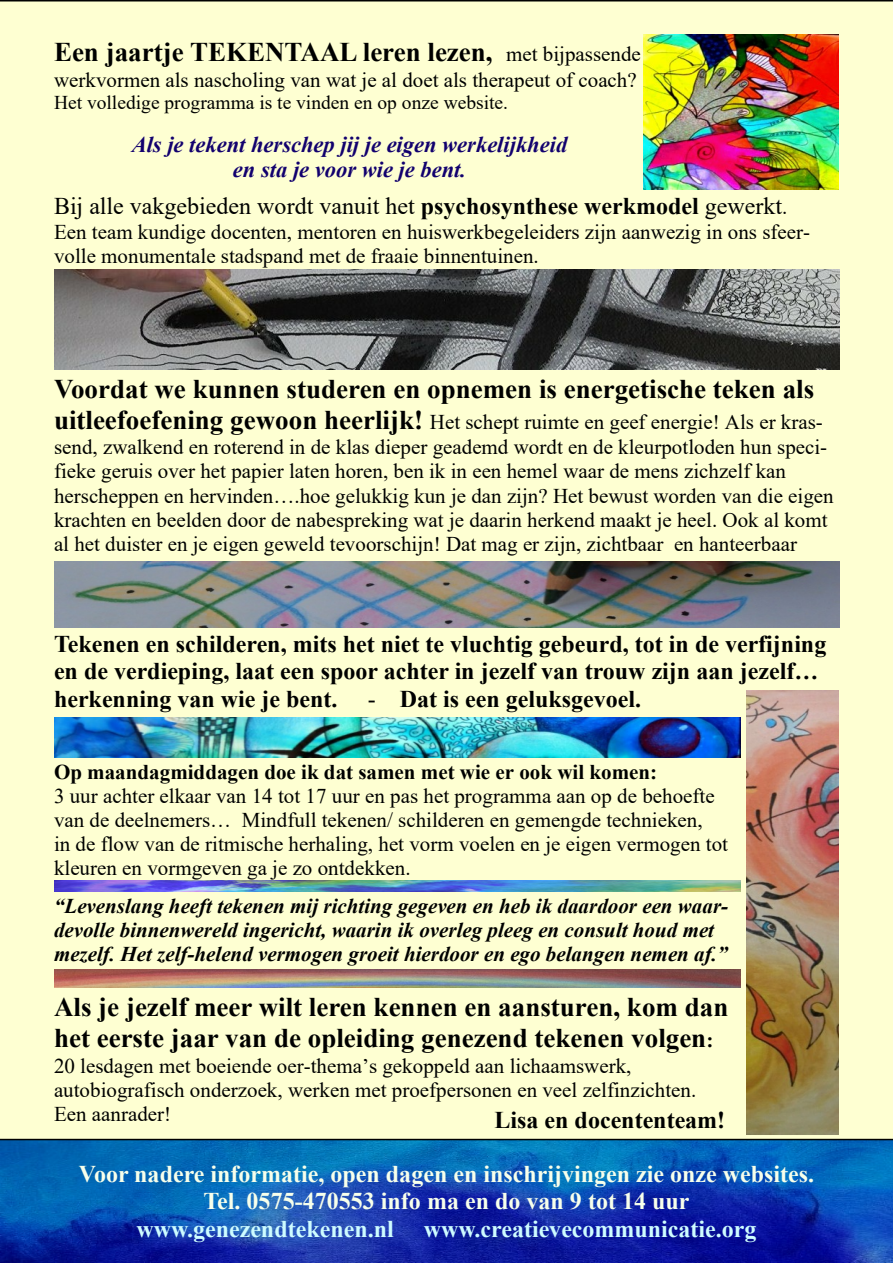
<style>
.page{position:relative;width:893px;height:1263px;background:#fff}
.page>*{position:absolute;margin:0;border:0;box-sizing:border-box;transform-origin:0 0}
.t1{font:700 27px/31px "Times New Roman";color:#000}
.t2{font:700 24px/27.6px "Times New Roman";color:#000}
.t3{font:700 24px/27.6px "Times New Roman";color:#f7ffeb;text-align:center}
.t4{font:24px "Times New Roman";color:#000}
.t5{font:700 24px "Times New Roman";color:#cefcff}
.t6{font:italic 700 22.5px/25.8px "Times New Roman";color:#12006e;text-align:center}
.t7{font:21px/24.2px "Times New Roman";color:#000}
.t8{font:italic 700 21px/24.2px "Times New Roman";color:#000}
.t9{font:700 21px "Times New Roman";color:#000}
.t10{font:19.5px "Times New Roman";color:#000}
.s1{font-weight:400;font-size:21px}
.s2{font-weight:700}
.s3{font-size:21px}
.s4{font-weight:700;font-size:27px}
.s5{font-weight:400}
</style>
<div class="page">
<img style="left:0;top:1140px;width:893px;height:123px">
<div style="left:0;top:0;width:893px;height:1140px;background:#feffd2"></div>
<img style="left:54px;top:269px;width:785px;height:101px">
<img style="left:54px;top:561px;width:785px;height:67px">
<img style="left:746px;top:690px;width:93px;height:445px">
<img style="left:54px;top:880px;width:686px;height:11px">
<img style="left:54px;top:717px;width:686px;height:41px">
<img style="left:54px;top:969px;width:686px;height:18px">
<img style="left:644px;top:35px;width:195px;height:155px">
<p class="t1" style="left:54px;top:39px;width:588px">Een jaartje TEKENTAAL leren lezen, <span class="s1">met bijpassende</span></p>
<p class="t7" style="left:54px;top:70px;width:584px">werkvormen als nascholing van wat je al doet als therapeut of coach?</p>
<p class="t10" style="left:54px;top:96px;width:456px">Het volledige programma is te vinden en op onze website.</p>
<p class="t6" style="left:132px;top:133px;width:437px">Als je tekent herschep jij je eigen werkelijkheid en sta je voor wie je bent.</p>
<p class="t4" style="left:54px;top:197px;width:735px">Bij alle vakgebieden wordt vanuit het <span class="s2">psychosynthese werkmodel</span> gewerkt<span class="s3">.</span></p>
<p class="t7" style="left:54px;top:222px;width:758px">Een team kundige docenten, mentoren en huiswerkbegeleiders zijn aanwezig in ons sfeer&shy;volle monumentale stadspand met de fraaie binnentuinen.</p>
<p class="t1" style="left:54px;top:376px;width:762px">Voordat we kunnen studeren en opnemen is energetische teken als</p>
<p class="t7" style="left:54px;top:411px;width:781px"><span class="s4">uitleefoefening gewoon heerlijk!</span> Het schept ruimte en geef energie! Als er kras&shy;send, zwalkend en roterend in de klas dieper geademd wordt en de kleurpotloden hun speci&shy;fieke geruis over het papier laten horen, ben ik in een hemel waar de mens zichzelf kan herscheppen en hervinden….hoe gelukkig kun je dan zijn? Het bewust worden van die eigen krachten en beelden door de nabespreking wat je daarin herkend maakt je heel. Ook al komt al het duister en je eigen geweld tevoorschijn! Dat mag er zijn, zichtbaar en hanteerbaar</p>
<p class="t2" style="left:54px;top:632px;width:774px">Tekenen en schilderen, mits het niet te vluchtig gebeurd, tot in de verfijning en de verdieping, laat een spoor achter in jezelf van trouw zijn aan jezelf… herkenning van wie je bent.</p>
<p class="t2" style="left:368px;top:688px;width:275px"><span class="s5">-</span> Dat is een geluksgevoel.</p>
<p class="t9" style="left:54px;top:764px;width:605px">Op maandagmiddagen doe ik dat samen met wie er ook wil komen:</p>
<p class="t7" style="left:54px;top:786px;width:675px">3 uur achter elkaar van 14 tot 17 uur en pas het programma aan op de behoefte van de deelnemers… Mindfull tekenen/ schilderen en gemengde technieken,<br>in de flow van de ritmische herhaling, het vorm voelen en je eigen vermogen tot kleuren en vormgeven ga je zo ontdekken.</p>
<p class="t8" style="left:54px;top:896px;width:676px">“Levenslang heeft tekenen mij richting gegeven en heb ik daardoor een waar&shy;devolle binnenwereld ingericht, waarin ik overleg pleeg en consult houd met mezelf. Het zelf-helend vermogen groeit hierdoor en ego belangen nemen af.”</p>
<p class="t1" style="left:54px;top:994px;width:676px">Als je jezelf meer wilt leren kennen en aansturen, kom dan het eerste jaar van de opleiding genezend tekenen volgen<span class="s3">:</span></p>
<p class="t7" style="left:54px;top:1055px;width:644px">20 lesdagen met boeiende oer-thema’s gekoppeld aan lichaamswerk, autobiografisch onderzoek, werken met proefpersonen en veel zelfinzichten.<br>Een aanrader!</p>
<p class="t2" style="left:495px;top:1109px;width:232px">Lisa en docententeam!</p>
<p class="t3" style="left:79px;top:1162px;width:737px">Voor nadere informatie, open dagen en inschrijvingen zie onze websites.<br>Tel. 0575-470553 info ma en do van 9 tot 14 uur</p>
<p class="t5" style="left:136px;top:1221px;width:259px">www.genezendtekenen.nl</p>
<p class="t5" style="left:424px;top:1221px;width:334px">www.creatievecommunicatie.org</p>
</div>
